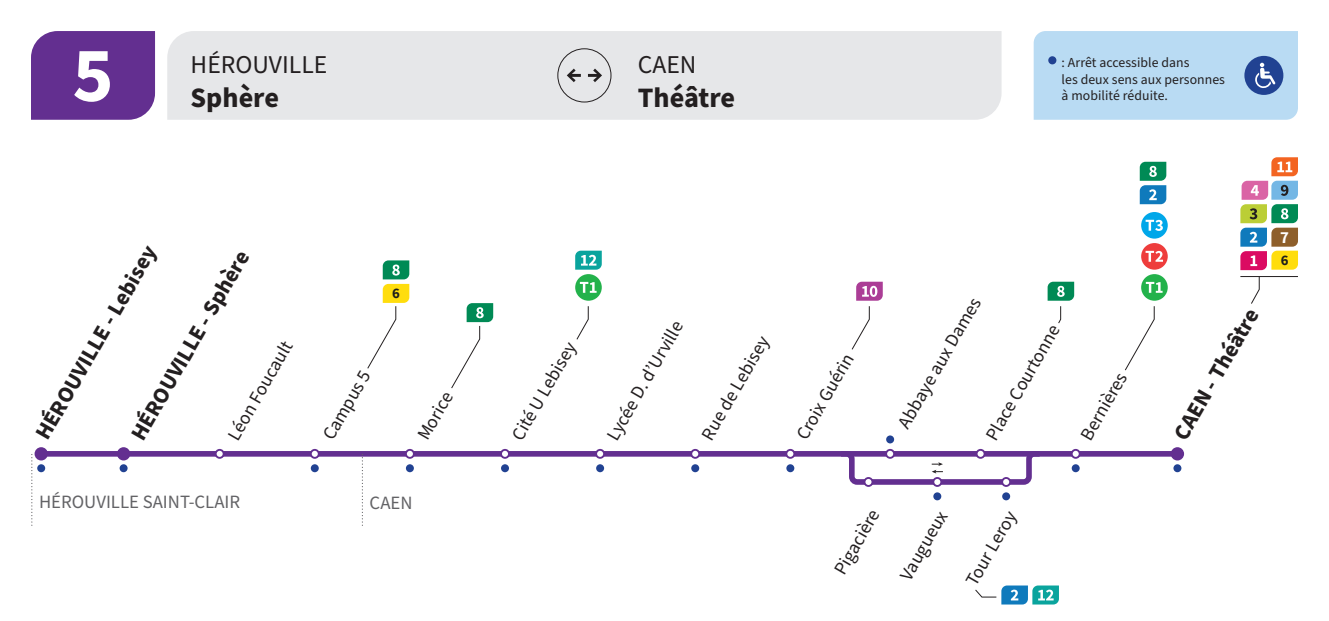
<style>
.page{position:relative;width:1329px;height:621px;background:#fff}
.page>*{position:absolute;margin:0;border:0;box-sizing:border-box;transform-origin:0 0}
.t1{font:700 28.12px "Source Sans Pro";color:#231f20}
.t2{font:25.62px "Source Sans Pro";color:#231f20}
.t3{font:700 22.5px "Source Sans Pro";color:#231f20}
.t4{font:18.75px "Source Sans Pro";color:#231f20}
.t5{font:18.75px "Source Sans Pro";color:#636366}
.t6{font:700 16.75px "Source Sans Pro";color:#fff}
.t7{font:700 14.75px "Source Sans Pro";color:#1d1e1c}
.t8{font:13.75px/16.5px "Source Sans Pro";letter-spacing:.005em;color:#231f20}
</style>
<div class="page">
<div style="left:167px;top:31px;width:834px;height:89px;background:#e6e7e9"></div>
<svg style="left:1033px;top:31px;width:265px;height:89px;background:#b3d4ee"></svg>
<div style="left:1048px;top:56px;width:8px;height:8px;background:#214292;border-radius:50%"></div>
<div style="left:41px;top:450px;width:1136px;height:6px;background:#632f90"></div>
<div style="left:35px;top:447px;width:13px;height:13px;background:#632f90;border-radius:50%"></div>
<div style="left:117px;top:447px;width:13px;height:13px;background:#632f90;border-radius:50%"></div>
<div style="left:1171px;top:447px;width:13px;height:13px;background:#632f90;border-radius:50%"></div>
<svg style="left:835px;top:450px;width:210px;height:37px"></svg>
<svg style="left:864px;top:477px;width:8px;height:8px"></svg>
<div style="left:863px;top:476px;width:10px;height:10px;border:2px solid #632f90;border-radius:50%"></div>
<svg style="left:31px;top:454px;width:1px;height:71px"></svg>
<svg style="left:362px;top:454px;width:1px;height:71px"></svg>
<div style="left:557px;top:48px;width:54px;height:54px;border:1px solid #231f20;border-radius:50%"></div>
<svg style="left:567px;top:68px;width:14px;height:14px"></svg>
<svg style="left:588px;top:68px;width:14px;height:14px"></svg>
<svg style="left:31px;top:31px;width:124px;height:89px;background:#76489d"></svg>
<div style="left:216px;top:449px;width:8px;height:8px;background:#fff;border-radius:50%"></div>
<div style="left:215px;top:448px;width:10px;height:10px;border:2px solid #632f90;border-radius:50%"></div>
<div style="left:311px;top:449px;width:8px;height:8px;background:#fff;border-radius:50%"></div>
<div style="left:310px;top:448px;width:10px;height:10px;border:2px solid #632f90;border-radius:50%"></div>
<div style="left:311px;top:464px;width:8px;height:8px;background:#214292;border-radius:50%"></div>
<div style="left:120px;top:464px;width:8px;height:8px;background:#214292;border-radius:50%"></div>
<div style="left:1173px;top:464px;width:8px;height:8px;background:#214292;border-radius:50%"></div>
<div style="left:37px;top:464px;width:8px;height:8px;background:#214292;border-radius:50%"></div>
<div style="left:406px;top:449px;width:8px;height:8px;background:#fff;border-radius:50%"></div>
<div style="left:405px;top:448px;width:10px;height:10px;border:2px solid #632f90;border-radius:50%"></div>
<div style="left:406px;top:464px;width:8px;height:8px;background:#214292;border-radius:50%"></div>
<div style="left:501px;top:449px;width:8px;height:8px;background:#fff;border-radius:50%"></div>
<div style="left:500px;top:448px;width:10px;height:10px;border:2px solid #632f90;border-radius:50%"></div>
<div style="left:501px;top:464px;width:8px;height:8px;background:#214292;border-radius:50%"></div>
<div style="left:691px;top:449px;width:8px;height:8px;background:#fff;border-radius:50%"></div>
<div style="left:690px;top:448px;width:10px;height:10px;border:2px solid #632f90;border-radius:50%"></div>
<div style="left:691px;top:464px;width:8px;height:8px;background:#214292;border-radius:50%"></div>
<div style="left:596px;top:449px;width:8px;height:8px;background:#fff;border-radius:50%"></div>
<div style="left:595px;top:448px;width:10px;height:10px;border:2px solid #632f90;border-radius:50%"></div>
<div style="left:596px;top:464px;width:8px;height:8px;background:#214292;border-radius:50%"></div>
<div style="left:886px;top:449px;width:8px;height:8px;background:#fff;border-radius:50%"></div>
<div style="left:885px;top:448px;width:10px;height:10px;border:2px solid #632f90;border-radius:50%"></div>
<div style="left:886px;top:435px;width:8px;height:8px;background:#214292;border-radius:50%"></div>
<div style="left:976px;top:449px;width:8px;height:8px;background:#fff;border-radius:50%"></div>
<div style="left:975px;top:448px;width:10px;height:10px;border:2px solid #632f90;border-radius:50%"></div>
<div style="left:786px;top:449px;width:8px;height:8px;background:#fff;border-radius:50%"></div>
<div style="left:785px;top:448px;width:10px;height:10px;border:2px solid #632f90;border-radius:50%"></div>
<div style="left:786px;top:464px;width:8px;height:8px;background:#214292;border-radius:50%"></div>
<svg style="left:933px;top:477px;width:8px;height:8px"></svg>
<div style="left:932px;top:476px;width:10px;height:10px;border:2px solid #632f90;border-radius:50%"></div>
<div style="left:933px;top:492px;width:8px;height:8px;background:#214292;border-radius:50%"></div>
<div style="left:1002px;top:477px;width:8px;height:8px;background:#fff;border-radius:50%"></div>
<div style="left:1001px;top:476px;width:10px;height:10px;border:2px solid #632f90;border-radius:50%"></div>
<div style="left:1002px;top:492px;width:8px;height:8px;background:#214292;border-radius:50%"></div>
<div style="left:1072px;top:449px;width:7px;height:8px;background:#fff;border-radius:50%"></div>
<div style="left:1071px;top:448px;width:9px;height:10px;border:2px solid #632f90;border-radius:50%"></div>
<div style="left:1072px;top:464px;width:7px;height:8px;background:#214292;border-radius:50%"></div>
<svg style="left:1047px;top:281px;width:27px;height:42px"></svg>
<div style="left:1141px;top:212px;width:27px;height:26px;background:#00a7e9;border-radius:50%"></div>
<svg style="left:1145px;top:219px;width:18px;height:12px"></svg>
<div style="left:1141px;top:243px;width:27px;height:26px;background:#ee3d3c;border-radius:50%"></div>
<svg style="left:1145px;top:250px;width:18px;height:11px"></svg>
<div style="left:1141px;top:274px;width:27px;height:26px;background:#23b24b;border-radius:50%"></div>
<svg style="left:1146px;top:281px;width:16px;height:11px"></svg>
<svg style="left:575px;top:250px;width:27px;height:19px"></svg>
<div style="left:575px;top:274px;width:27px;height:26px;background:#23b24b;border-radius:50%"></div>
<svg style="left:580px;top:281px;width:16px;height:11px"></svg>
<svg style="left:576px;top:306px;width:13px;height:33px"></svg>
<svg style="left:851px;top:281px;width:32px;height:68px"></svg>
<svg style="left:1125px;top:306px;width:29px;height:64px"></svg>
<svg style="left:975px;top:585px;width:84px;height:19px"></svg>
<svg style="left:367px;top:260px;width:42px;height:108px"></svg>
<svg style="left:451px;top:303px;width:42px;height:85px"></svg>
<svg style="left:1140px;top:162px;width:26px;height:42px"></svg>
<svg style="left:1240px;top:157px;width:58px;height:147px"></svg>
<h2 class="t2" style="left:191px;top:48px;width:138px">HÉROUVILLE</h2>
<h1 class="t1" style="left:191px;top:79px;width:90px">Sphère</h1>
<p class="t3" style="left:28px;top:429px;width:221px;rotate:-60deg">HÉROUVILLE - Lebisey</p>
<p class="t3" style="left:123px;top:430px;width:216px;rotate:-60deg">HÉROUVILLE - Sphère</p>
<p class="t4" style="left:222px;top:432px;width:112px;rotate:-60deg">Léon Foucault</p>
<p class="t7" style="left:392px;top:283px;width:9px">6</p>
<p class="t4" style="left:316px;top:431px;width:79px;rotate:-60deg">Campus 5</p>
<p class="t4" style="left:411px;top:431px;width:54px;rotate:-60deg">Morice</p>
<p class="t5" style="left:39px;top:488px;width:203px">HÉROUVILLE SAINT-CLAIR</p>
<p class="t5" style="left:370px;top:490px;width:44px">CAEN</p>
<h2 class="t2" style="left:638px;top:48px;width:60px">CAEN</h2>
<h1 class="t1" style="left:638px;top:79px;width:99px">Théâtre</h1>
<p class="t8" style="left:1061px;top:55px;width:165px">: Arrêt accessible dans<br>les deux sens aux personnes à mobilité réduite.</p>
<p class="t4" style="left:506px;top:432px;width:111px;rotate:-60deg">Cité U Lebisey</p>
<p class="t4" style="left:600px;top:432px;width:136px;rotate:-60deg">Lycée D. d’Urville</p>
<p class="t4" style="left:695px;top:432px;width:118px;rotate:-60deg">Rue de Lebisey</p>
<p class="t4" style="left:790px;top:431px;width:98px;rotate:-60deg">Croix Guérin</p>
<p class="t4" style="left:892px;top:420px;width:149px;rotate:-60deg">Abbaye aux Dames</p>
<p class="t4" style="left:979px;top:432px;width:131px;rotate:-60deg">Place Courtonne</p>
<p class="t4" style="left:1074px;top:432px;width:76px;rotate:-60deg">Bernières</p>
<p class="t4" style="left:828px;top:566px;width:73px;rotate:-60deg">Pigacière</p>
<p class="t4" style="left:894px;top:571px;width:78px;rotate:-60deg">Vaugueux</p>
<p class="t4" style="left:959px;top:577px;width:84px;rotate:-60deg">Tour Leroy</p>
<p class="t3" style="left:1166px;top:430px;width:149px;rotate:-60deg">CAEN - Théâtre</p>
<p class="t6" style="left:1280px;top:225px;width:10px">7</p>
<p class="t7" style="left:1281px;top:250px;width:9px">6</p>
</div>
